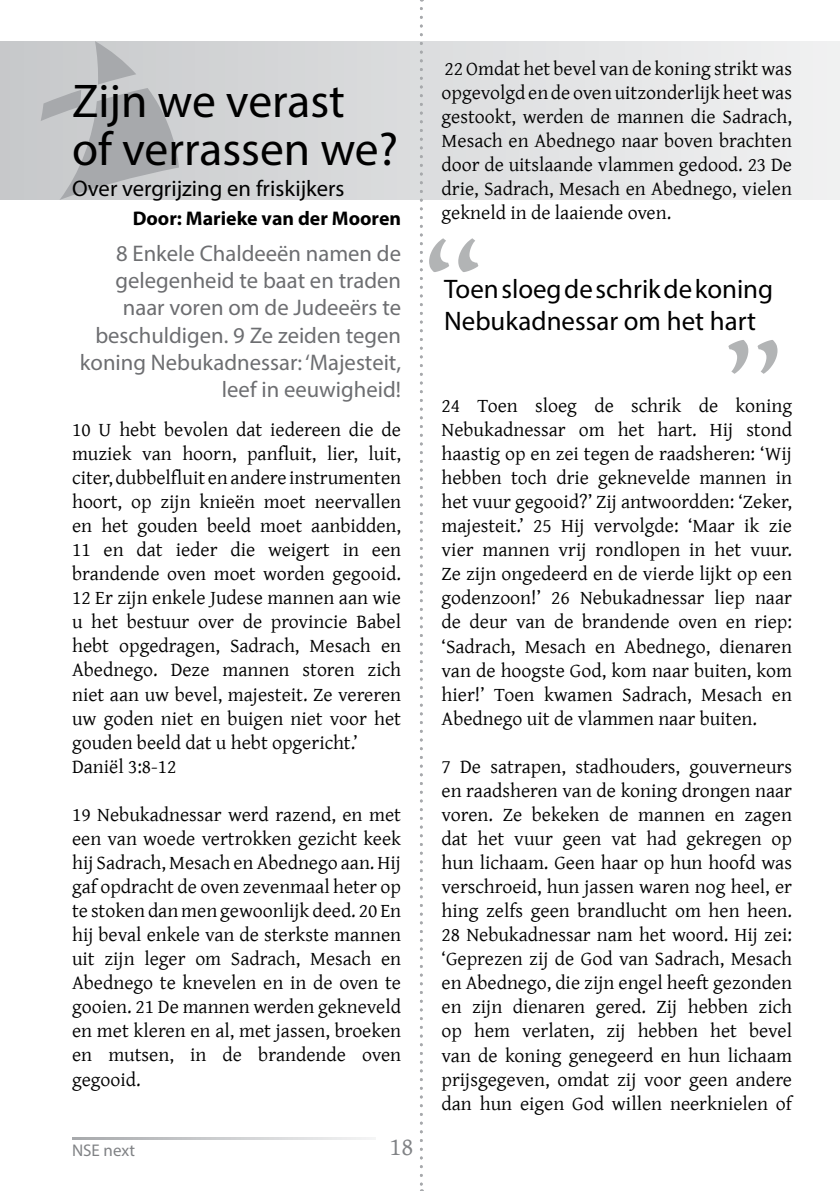
<style>
.page{position:relative;width:840px;height:1191px;background:#fff}
.page>*{position:absolute;margin:0;border:0;box-sizing:border-box;transform-origin:0 0}
.t1{font:141.4px "Gentium Alt";color:#808285}
.t2{font:47.6px/48px "Myriad Pro";color:#000}
.t3{font:26.8px/32.2px "Myriad Pro";color:#000}
.t4{font:25.4px "Gentium Alt";color:#808285}
.t5{font:22.6px/27.2px "Myriad Pro";color:#6d6e71;text-align:right}
.t6{font:22.6px "Myriad Pro";color:#000}
.t7{font:19.8px/24px "Gentium Alt";color:#000;text-align:justify}
.t8{font:700 19.8px "Myriad Pro";color:#000}
.t9{font:17px "Myriad Pro";color:#808285}
</style>
<div class="page">
<svg style="left:0;top:41px;width:839px;height:159px;background:#dedfe0"></svg>
<svg style="left:41px;top:41px;width:138px;height:159px;background:#bdbec1"></svg>
<svg style="left:72px;top:1137px;width:302px;height:2px"></svg>
<svg style="left:419px;top:9px;width:3px;height:1181px"></svg>
<p class="t2" style="left:72px;top:76px;width:327px">Zijn we verast<br>of verrassen we?</p>
<p class="t6" style="left:72px;top:174px;width:274px">Over vergrijzing en friskijkers</p>
<p class="t8" style="left:133px;top:206px;width:270px">Door: Marieke van der Mooren</p>
<p class="t5" style="left:80px;top:239px;width:322px">8 Enkele Chaldeeën namen de gelegenheid te baat en traden naar voren om de Judeeërs te beschuldigen. 9 Ze zeiden tegen koning Nebukadnessar: ‘Majesteit, leef in eeuwigheid!</p>
<p class="t7" style="left:72px;top:416px;width:330px;text-align:left">10 U hebt bevolen dat iedereen die de muziek van hoorn, panfluit, lier, luit, citer, dubbelfluit en andere instrumenten hoort, op zijn knieën moet neervallen en het gouden beeld moet aanbidden, 11 en dat ieder die weigert in een brandende oven moet worden gegooid.<br>12 Er zijn enkele Judese mannen aan wie u het bestuur over de provincie Babel hebt opgedragen, Sadrach, Mesach en Abednego. Deze mannen storen zich niet aan uw bevel, majesteit. Ze vereren uw goden niet en buigen niet voor het gouden beeld dat u hebt opgericht.’ Daniël 3:8-12</p>
<p class="t7" style="left:72px;top:801px;width:330px">19 Nebukadnessar werd razend, en met een van woede vertrokken gezicht keek hij Sadrach, Mesach en Abednego aan. Hij gaf opdracht de oven zevenmaal heter op te stoken dan men gewoonlijk deed. 20 En hij beval enkele van de sterkste mannen uit zijn leger om Sadrach, Mesach en Abednego te knevelen en in de oven te gooien. 21 De mannen werden gekneveld en met kleren en al, met jassen, broeken en mutsen, in de brandende oven gegooid.</p>
<p class="t9" style="left:72px;top:1139px;width:65px">NSE next</p>
<p class="t4" style="left:389px;top:1128px;width:25px">18</p>
<p class="t7" style="left:441px;top:55px;width:352px">22 Omdat het bevel van de koning strikt was opgevolgd en de oven uitzonderlijk heet was gestookt, werden de mannen die Sadrach, Mesach en Abednego naar boven brachten door de uitslaande vlammen gedood. 23 De drie, Sadrach, Mesach en Abednego, vielen gekneld in de laaiende oven.</p>
<h1 class="t1" style="left:422px;top:189px;width:63px">“</h1>
<p class="t3" style="left:444px;top:273px;width:330px">Toen sloeg de schrik de koning<br>Nebukadnessar om het hart</p>
<h1 class="t1" style="left:721px;top:290px;width:63px">”</h1>
<p class="t7" style="left:441px;top:392px;width:352px">24 Toen sloeg de schrik de koning Nebukadnessar om het hart. Hij stond haastig op en zei tegen de raadsheren: ‘Wij hebben toch drie geknevelde mannen in het vuur gegooid?’ Zij antwoordden: ‘Zeker, majesteit.’ 25 Hij vervolgde: ‘Maar ik zie vier mannen vrij rondlopen in het vuur.<br>Ze zijn ongedeerd en de vierde lijkt op een godenzoon!’ 26 Nebukadnessar liep naar de deur van de brandende oven en riep: ‘Sadrach, Mesach en Abednego, dienaren van de hoogste God, kom naar buiten, kom hier!’ Toen kwamen Sadrach, Mesach en Abednego uit de vlammen naar buiten.</p>
<p class="t7" style="left:441px;top:753px;width:352px">7 De satrapen, stadhouders, gouverneurs en raadsheren van de koning drongen naar voren. Ze bekeken de mannen en zagen dat het vuur geen vat had gekregen op hun lichaam. Geen haar op hun hoofd was verschroeid, hun jassen waren nog heel, er hing zelfs geen brandlucht om hen heen.<br>28 Nebukadnessar nam het woord. Hij zei: ‘Geprezen zij de God van Sadrach, Mesach en Abednego, die zijn engel heeft gezonden en zijn dienaren gered. Zij hebben zich op hem verlaten, zij hebben het bevel van de koning genegeerd en hun lichaam prijsgegeven, omdat zij voor geen andere dan hun eigen God willen neerknielen of</p>
</div>
